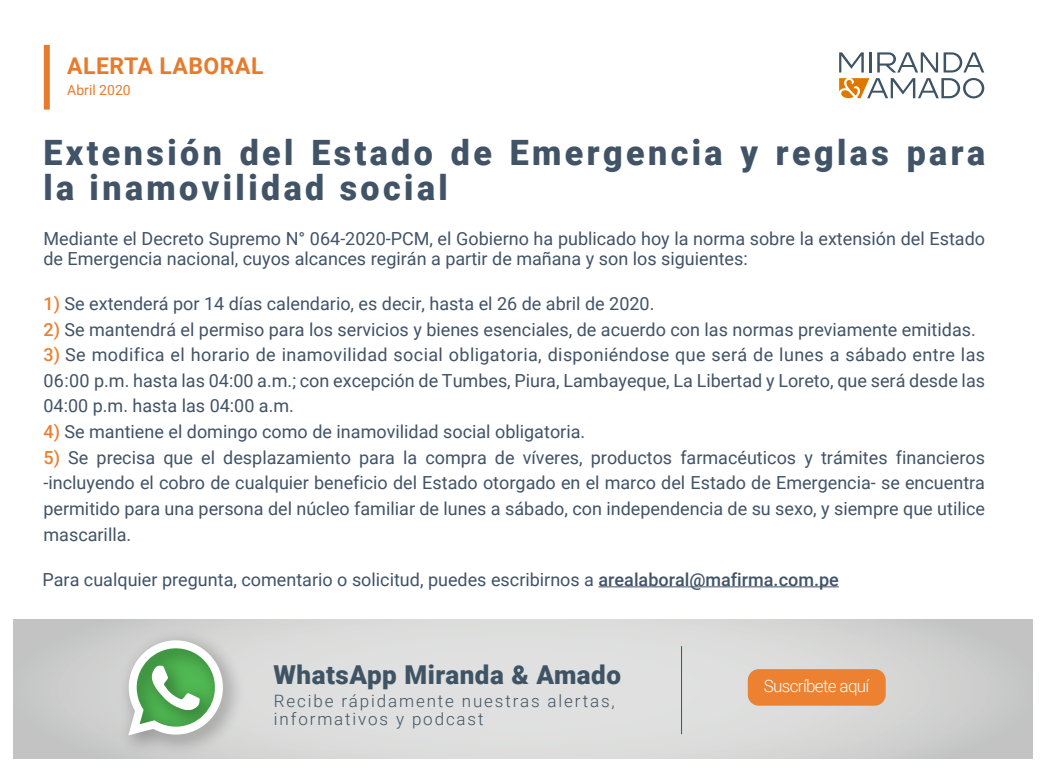
<style>
.page{position:relative;width:1046px;height:773px;background:#fff}
.page>*{position:absolute;margin:0;border:0;box-sizing:border-box;transform-origin:0 0}
.t1{font:900 34.9px/35.1px "Roboto";letter-spacing:.1em;color:#415366}
.t2{font:900 26px "Roboto";letter-spacing:.02em;color:#3e5364}
.t3{font:700 23px "Roboto";letter-spacing:.02em;color:#e67b2d}
.t4{font:18px/25.6px "Roboto";color:#415366;text-align:justify}
.t5{font:300 17.1px "Roboto";letter-spacing:-.04em;color:#fff}
.t6{font:300 17px/18px "Roboto";letter-spacing:.11em;color:#3e5364}
.t7{font:14px "Roboto";color:#e67b2d}
.s1{font-weight:500;color:#eb8131}
.s2{font-weight:500}
</style>
<div class="page">
<div style="left:44px;top:45px;width:6px;height:64px;background:#e67b2d"></div>
<svg style="left:839px;top:52px;width:24px;height:20px"></svg>
<hr style="left:869px;top:52px;width:2px;height:20px;background:#3e5364">
<svg style="left:877px;top:52px;width:107px;height:20px"></svg>
<svg style="left:839px;top:78px;width:145px;height:20px"></svg>
<hr style="left:598px;top:586px;width:241px;height:1px;background:#415366">
<svg style="left:13px;top:619px;width:1019px;height:139px;background:#d6d7d6"></svg>
<hr style="left:681px;top:645px;width:1px;height:88px;background:#3e5364">
<div style="left:748px;top:668px;width:137px;height:37px;background:#eb8131;border-radius:11px"></div>
<img style="left:110px;top:622px;width:141px;height:137px">
<svg style="left:128px;top:640px;width:95px;height:95px"></svg>
<p class="t3" style="left:67px;top:50px;width:198px">ALERTA LABORAL</p>
<p class="t7" style="left:67px;top:80px;width:65px">Abril 2020</p>
<h1 class="t1" style="left:43px;top:134px;width:943px">Extensión del Estado de Emergencia y reglas para la inamovilidad social</h1>
<p class="t4" style="left:43px;top:228px;width:943px;line-height:19.6px">Mediante el Decreto Supremo N° 064-2020-PCM, el Gobierno ha publicado hoy la norma sobre la extensión del Estado de Emergencia nacional, cuyos alcances regirán a partir de mañana y son los siguientes:</p>
<p class="t4" style="left:43px;top:290px;width:612px"><span class="s1">1)</span> Se extenderá por 14 días calendario, es decir, hasta el 26 de abril de 2020.</p>
<p class="t4" style="left:43px;top:315px;width:934px"><span class="s1">2)</span> Se mantendrá el permiso para los servicios y bienes esenciales, de acuerdo con las normas previamente emitidas.</p>
<p class="t4" style="left:43px;top:341px;width:943px"><span class="s1">3)</span> Se modifica el horario de inamovilidad social obligatoria, disponiéndose que será de lunes a sábado entre las 06:00 p.m. hasta las 04:00 a.m.; con excepción de Tumbes, Piura, Lambayeque, La Libertad y Loreto, que será desde las 04:00 p.m. hasta las 04:00 a.m.</p>
<p class="t4" style="left:43px;top:418px;width:543px"><span class="s1">4)</span> Se mantiene el domingo como de inamovilidad social obligatoria.</p>
<p class="t4" style="left:43px;top:443px;width:943px"><span class="s1">5)</span> Se precisa que el desplazamiento para la compra de víveres, productos farmacéuticos y trámites financieros -incluyendo el cobro de cualquier beneficio del Estado otorgado en el marco del Estado de Emergencia- se encuentra permitido para una persona del núcleo familiar de lunes a sábado, con independencia de su sexo, y siempre que utilice mascarilla.</p>
<p class="t4" style="left:42px;top:565px;width:798px">Para cualquier pregunta, comentario o solicitud, puedes escribirnos a <span class="s2">arealaboral@mafirma.com.pe</span></p>
<h2 class="t2" style="left:273px;top:655px;width:349px">WhatsApp Miranda &amp; Amado</h2>
<p class="t6" style="left:274px;top:690px;width:342px">Recibe rápidamente nuestras alertas, informativos y podcast</p>
<p class="t5" style="left:763px;top:674px;width:107px">Suscríbete aquí</p>
</div>
